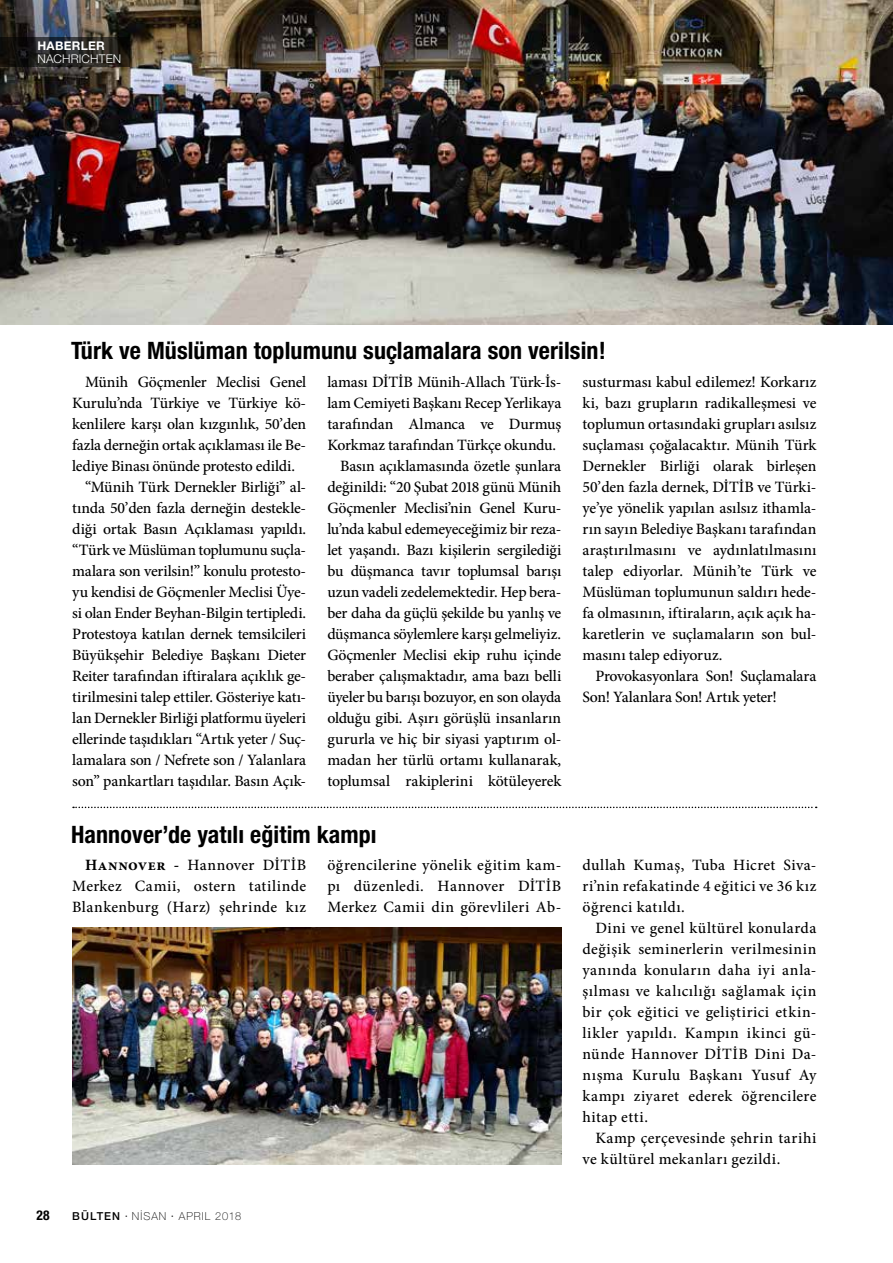
<style>
.page{position:relative;width:893px;height:1263px;background:#fff}
.page>*{position:absolute;margin:0;border:0;box-sizing:border-box;transform-origin:0 0}
.t1{font:700 condensed 24px "Helvetica Neue LT Pro";letter-spacing:.005em;color:#000}
.t2{font:500 15.75px/21px "Minion Pro";letter-spacing:-.005em;color:#000;text-align:justify}
.t3{font:500 15.75px "Minion Pro";letter-spacing:-.025em;color:#000}
.t4{font:500 15.75px/21px "Minion Pro";letter-spacing:.03em;color:#000}
.t5{font:700 condensed 13.5px "Helvetica Neue LT Pro";color:#000}
.t6{font:300 12px "Helvetica Neue LT Pro";letter-spacing:.015em;color:#fff}
.t7{font:700 12px "Helvetica Neue LT Pro";letter-spacing:.025em;color:#fff}
.t8{font:100 10.95px "Helvetica Neue LT Pro";letter-spacing:.095em;color:#000}
.s1{font-weight:700}
.s2{font-weight:500}
.s3{font-family:"Minion Pro";font-weight:500}
</style>
<div class="page">
<img style="left:0;top:0;width:893px;height:324px">
<img style="left:72px;top:927px;width:489px;height:237px">
<svg style="left:73px;top:807px;width:744px;height:1px"></svg>
<svg style="left:0;top:37px;width:130px;height:30px"></svg>
<p class="t7" style="left:37px;top:39px;width:69px">HABERLER</p>
<p class="t6" style="left:37px;top:51px;width:85px">NACHRICHTEN</p>
<h1 class="t1" style="left:71px;top:336px;width:536px">Türk ve Müslüman toplumunu suçlamalara son verilsin!</h1>
<p class="t2" style="left:85px;top:372px;width:223px">Münih Göçmenler Meclisi Genel</p>
<p class="t3" style="left:72px;top:393px;width:235px">Kurulu’nda Türkiye ve Türkiye kö-</p>
<p class="t2" style="left:72px;top:414px;width:235px">kenlilere karşı olan kızgınlık, 50’den</p>
<p class="t2" style="left:72px;top:435px;width:235px">fazla derneğin ortak açıklaması ile Be-</p>
<p class="t2" style="left:72px;top:456px;width:224px">lediye Binası önünde protesto edildi.</p>
<p class="t2" style="left:85px;top:477px;width:223px">“Münih Türk Dernekler Birliği” al-</p>
<p class="t2" style="left:72px;top:498px;width:235px">tında 50’den fazla derneğin destekle-</p>
<p class="t2" style="left:72px;top:519px;width:235px">diği ortak Basın Açıklaması yapıldı.</p>
<p class="t3" style="left:72px;top:539px;width:235px">“Türk ve Müslüman toplumunu suçla-</p>
<p class="t2" style="left:72px;top:561px;width:235px">malara son verilsin!” konulu protesto-</p>
<p class="t2" style="left:72px;top:582px;width:235px">yu kendisi de Göçmenler Meclisi Üye-</p>
<p class="t2" style="left:72px;top:603px;width:235px">si olan Ender Beyhan-Bilgin tertipledi.</p>
<p class="t2" style="left:72px;top:624px;width:235px">Protestoya katılan dernek temsilcileri</p>
<p class="t2" style="left:72px;top:645px;width:235px">Büyükşehir Belediye Başkanı Dieter</p>
<p class="t2" style="left:72px;top:666px;width:235px">Reiter tarafından iftiralara açıklık ge-</p>
<p class="t2" style="left:72px;top:687px;width:235px">tirilmesini talep ettiler. Gösteriye katı-</p>
<p class="t2" style="left:72px;top:708px;width:235px">lan Dernekler Birliği platformu üyeleri</p>
<p class="t2" style="left:72px;top:729px;width:235px">ellerinde taşıdıkları “Artık yeter / Suç-</p>
<p class="t2" style="left:72px;top:750px;width:235px">lamalara son / Nefrete son / Yalanlara</p>
<p class="t2" style="left:72px;top:771px;width:235px">son” pankartları taşıdılar. Basın Açık-</p>
<p class="t2" style="left:327px;top:372px;width:235px">laması DİTİB Münih-Allach Türk-İs-</p>
<p class="t2" style="left:327px;top:393px;width:235px">lam Cemiyeti Başkanı Recep Yerlikaya</p>
<p class="t2" style="left:327px;top:414px;width:235px">tarafından Almanca ve Durmuş</p>
<p class="t2" style="left:327px;top:435px;width:230px">Korkmaz tarafından Türkçe okundu.</p>
<p class="t2" style="left:340px;top:456px;width:223px">Basın açıklamasında özetle şunlara</p>
<p class="t2" style="left:327px;top:477px;width:235px">değinildi: “20 Şubat 2018 günü Münih</p>
<p class="t2" style="left:327px;top:498px;width:235px">Göçmenler Meclisi’nin Genel Kuru-</p>
<p class="t2" style="left:327px;top:519px;width:235px">lu’nda kabul edemeyeceğimiz bir reza-</p>
<p class="t2" style="left:327px;top:540px;width:235px">let yaşandı. Bazı kişilerin sergilediği</p>
<p class="t2" style="left:327px;top:561px;width:235px">bu düşmanca tavır toplumsal barışı</p>
<p class="t2" style="left:327px;top:582px;width:235px">uzun vadeli zedelemektedir. Hep bera-</p>
<p class="t2" style="left:327px;top:603px;width:235px">ber daha da güçlü şekilde bu yanlış ve</p>
<p class="t2" style="left:327px;top:624px;width:235px">düşmanca söylemlere karşı gelmeliyiz.</p>
<p class="t2" style="left:327px;top:645px;width:235px">Göçmenler Meclisi ekip ruhu içinde</p>
<p class="t2" style="left:327px;top:666px;width:235px">beraber çalışmaktadır, ama bazı belli</p>
<p class="t2" style="left:327px;top:687px;width:235px">üyeler bu barışı bozuyor, en son olayda</p>
<p class="t2" style="left:327px;top:708px;width:235px">olduğu gibi. Aşırı görüşlü insanların</p>
<p class="t2" style="left:327px;top:728px;width:235px">gururla ve hiç bir siyasi yaptırım ol-</p>
<p class="t2" style="left:327px;top:749px;width:235px">madan her türlü ortamı kullanarak,</p>
<p class="t2" style="left:327px;top:770px;width:235px">toplumsal rakiplerini kötüleyerek</p>
<h1 class="t1" style="left:71px;top:820px;width:307px">Hannover’de yatılı eğitim kampı</h1>
<p class="t2" style="left:583px;top:371px;width:235px">susturması kabul edilemez! Korkarız ki, bazı grupların radikalleşmesi ve toplumun ortasındaki grupları asılsız suçlaması çoğalacaktır. Münih Türk Dernekler Birliği olarak birleşen 50’den fazla dernek, DİTİB ve Türki&shy;ye’ye yönelik yapılan asılsız ithamla&shy;rın sayın Belediye Başkanı tarafından araştırılmasını ve aydınlatılmasını talep ediyorlar. Münih’te Türk ve Müslüman toplumunun saldırı hede&shy;fa olmasının, iftiraların, açık açık ha&shy;karetlerin ve suçlamaların son bul&shy;masını talep ediyoruz.</p>
<p class="t2" style="left:583px;top:665px;width:235px;text-indent:13px">Provokasyonlara Son! Suçlamalara<br>Son! Yalanlara Son! Artık yeter!</p>
<p class="t2" style="left:72px;top:855px;width:235px;text-indent:13px"><span class="s1">Hannover -</span> Hannover DİTİB Merkez Camii, ostern tatilinde Blankenburg (Harz) şehrinde kız</p>
<p class="t2" style="left:327px;top:855px;width:235px">öğrencilerine yönelik eğitim kam&shy;pı düzenledi. Hannover DİTİB Merkez Camii din görevlileri Ab-</p>
<p class="t2" style="left:583px;top:855px;width:235px">dullah Kumaş, Tuba Hicret Siva&shy;ri’nin refakatinde 4 eğitici ve 36 kız öğrenci katıldı.</p>
<p class="t2" style="left:583px;top:918px;width:235px;text-indent:13px">Dini ve genel kültürel konularda değişik seminerlerin verilmesinin yanında konuların daha iyi anla&shy;şılması ve kalıcılığı sağlamak için bir çok eğitici ve geliştirici etkin&shy;likler yapıldı. Kampın ikinci gü&shy;nünde Hannover DİTİB Dini Da&shy;nışma Kurulu Başkanı Yusuf Ay kampı ziyaret ederek öğrencilere hitap etti.</p>
<p class="t4" style="left:583px;top:1128px;width:235px;text-indent:13px">Kamp çerçevesinde şehrin tarihi ve kültürel mekanları gezildi.</p>
<p class="t5" style="left:36px;top:1207px;width:15px">28</p>
<p class="t8" style="left:72px;top:1210px;width:171px"><span class="s2">BÜLTEN</span> <span class="s3">·</span> NİSAN <span class="s3">·</span> APRIL 2018</p>
</div>
